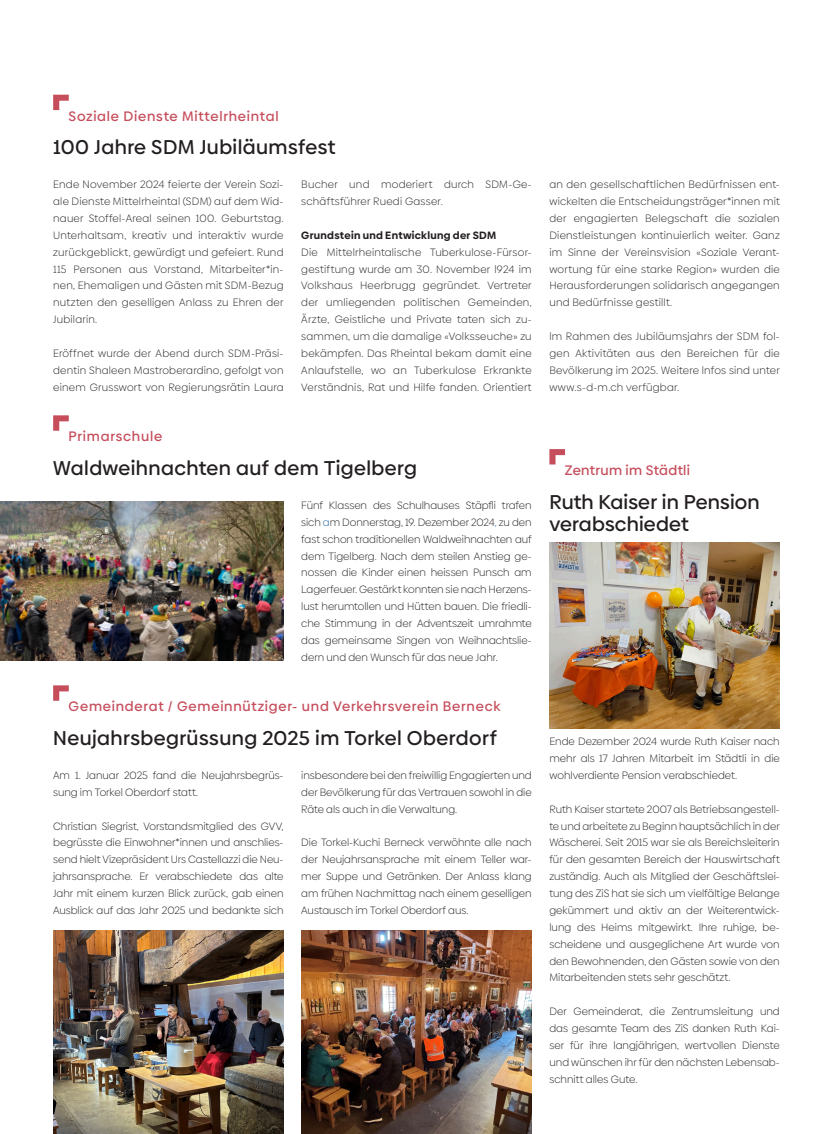
<style>
.page{position:relative;width:833px;height:1134px;background:#fff}
.page>*{position:absolute;margin:0;border:0;box-sizing:border-box;transform-origin:0 0}
._02_haupttitel{font:500 20px/22.5px "Biennale";letter-spacing:.02em;color:#231f20}
._03_label{font:500 13.75px "Biennale";letter-spacing:.055em;color:#c64e5c}
._03_label-2{font:500 13.75px "Biennale";letter-spacing:.025em;color:#c64e5c}
._01_grundtext{font:300 10.62px/16.9px "Biennale";color:#231f20;text-align:justify}
._01_grundtext-2{font:300 10.62px/16.9px "Biennale";letter-spacing:.02em;color:#231f20}
._01_grundtext-3{font:700 10.62px "Biennale";letter-spacing:.03em;color:#231f20}
.s1{color:#175d9e}
</style>
<div class="page">
<svg style="left:53px;top:95px;width:16px;height:15px"></svg>
<svg style="left:53px;top:685px;width:16px;height:16px"></svg>
<img style="left:53px;top:931px;width:230px;height:203px">
<img style="left:301px;top:931px;width:230px;height:203px">
<svg style="left:549px;top:449px;width:16px;height:15px"></svg>
<img style="left:549px;top:543px;width:231px;height:185px">
<svg style="left:53px;top:415px;width:16px;height:16px"></svg>
<img style="left:0;top:501px;width:283px;height:160px">
<p class="_03_label" style="left:69px;top:107px;width:211px">Soziale Dienste Mittelrheintal</p>
<p class="_02_haupttitel" style="left:53px;top:136px;width:284px">100 Jahre SDM Jubiläumsfest</p>
<p class="_01_grundtext" style="left:53px;top:176px;width:232px">Ende November 2024 feierte der Verein Sozi&shy;ale Dienste Mittelrheintal (SDM) auf dem Wid&shy;nauer Stoffel-Areal seinen 100. Geburtstag.<br>Unterhaltsam, kreativ und interaktiv wurde zurückgeblickt, gewürdigt und gefeiert. Rund 115 Personen aus Vorstand, Mitarbeiter*in&shy;nen, Ehemaligen und Gästen mit SDM-Bezug nutzten den geselligen Anlass zu Ehren der Jubilarin.</p>
<p class="_01_grundtext" style="left:53px;top:345px;width:232px">Eröffnet wurde der Abend durch SDM-Präsi&shy;dentin Shaleen Mastroberardino, gefolgt von einem Grusswort von Regierungsrätin Laura</p>
<p class="_01_grundtext-2" style="left:301px;top:176px;width:232px">Bucher und moderiert durch SDM-Ge&shy;schäftsführer Ruedi Gasser.</p>
<p class="_01_grundtext-3" style="left:301px;top:228px;width:196px">Grundstein und Entwicklung der SDM</p>
<p class="_01_grundtext" style="left:301px;top:244px;width:232px">Die Mittelrheintalische Tuberkulose-Fürsor&shy;gestiftung wurde am 30. November l924 im Volkshaus Heerbrugg gegründet. Vertreter der umliegenden politischen Gemeinden, Ärzte, Geistliche und Private taten sich zu&shy;sammen, um die damalige «Volksseuche» zu bekämpfen. Das Rheintal bekam damit eine Anlaufstelle, wo an Tuberkulose Erkrankte Verständnis, Rat und Hilfe fanden. Orientiert</p>
<p class="_03_label" style="left:69px;top:428px;width:95px">Primarschule</p>
<p class="_02_haupttitel" style="left:53px;top:457px;width:365px">Waldweihnachten auf dem Tigelberg</p>
<p class="_01_grundtext" style="left:301px;top:497px;width:232px">Fünf Klassen des Schulhauses Stäpfli trafen sich <span class="s1">a</span>m Donnerstag, 19. Dezember 2024<span class="s1">,</span> zu den fast schon traditionellen Waldweihnachten auf dem Tigelberg. Nach dem steilen Anstieg ge&shy;nossen die Kinder einen heissen Punsch am Lagerfeuer. Gestärkt konnten sie nach Herzens&shy;lust herumtollen und Hütten bauen. Die friedli&shy;che Stimmung in der Adventszeit umrahmte das gemeinsame Singen von Weihnachtslie&shy;dern und den Wunsch für das neue Jahr.</p>
<p class="_03_label" style="left:69px;top:698px;width:433px">Gemeinderat / Gemeinnütziger- und Verkehrsverein Berneck</p>
<p class="_02_haupttitel" style="left:53px;top:727px;width:445px">Neujahrsbegrüssung 2025 im Torkel Oberdorf</p>
<p class="_01_grundtext" style="left:53px;top:767px;width:232px">Am 1. Januar 2025 fand die Neujahrsbegrüs&shy;sung im Torkel Oberdorf statt.</p>
<p class="_01_grundtext" style="left:53px;top:817px;width:232px">Christian Siegrist, Vorstandsmitglied des GVV, begrüsste die Einwohner*innen und anschlies&shy;send hielt Vizepräsident Urs Castellazzi die Neu&shy;jahrsansprache. Er verabschiedete das alte Jahr mit einem kurzen Blick zurück, gab einen Ausblick auf das Jahr 2025 und bedankte sich</p>
<p class="_01_grundtext" style="left:301px;top:767px;width:232px">insbesondere bei den freiwillig Engagierten und der Bevölkerung für das Vertrauen sowohl in die Räte als auch in die Verwaltung.</p>
<p class="_01_grundtext" style="left:301px;top:834px;width:232px">Die Torkel-Kuchi Berneck verwöhnte alle nach der Neujahrsansprache mit einem Teller war&shy;mer Suppe und Getränken. Der Anlass klang am frühen Nachmittag nach einem geselligen Austausch im Torkel Oberdorf aus.</p>
<p class="_01_grundtext" style="left:549px;top:176px;width:232px">an den gesellschaftlichen Bedürfnissen ent&shy;wickelten die Entscheidungsträger*innen mit der engagierten Belegschaft die sozialen Dienstleistungen kontinuierlich weiter. Ganz im Sinne der Vereinsvision «Soziale Verant&shy;wortung für eine starke Region» wurden die Herausforderungen solidarisch angegangen und Bedürfnisse gestillt.</p>
<p class="_01_grundtext" style="left:549px;top:328px;width:232px">lm Rahmen des Jubiläumsjahrs der SDM fol&shy;gen Aktivitäten aus den Bereichen für die Bevölkerung im 2025. Weitere lnfos sind unter www.s-d-m.ch verfügbar.</p>
<p class="_03_label-2" style="left:565px;top:462px;width:127px">Zentrum im Städtli</p>
<p class="_02_haupttitel" style="left:549px;top:491px;width:212px">Ruth Kaiser in Pension verabschiedet</p>
<p class="_01_grundtext" style="left:549px;top:733px;width:232px">Ende Dezember 2024 wurde Ruth Kaiser nach mehr als 17 Jahren Mitarbeit im Städtli in die wohlverdiente Pension verabschiedet.</p>
<p class="_01_grundtext" style="left:549px;top:800px;width:232px">Ruth Kaiser startete 2007 als Betriebsangestell&shy;te und arbeitete zu Beginn hauptsächlich in der Wäscherei. Seit 2015 war sie als Bereichsleiterin für den gesamten Bereich der Hauswirtschaft zuständig. Auch als Mitglied der Geschäftslei&shy;tung des ZiS hat sie sich um vielfältige Belange gekümmert und aktiv an der Weiterentwick&shy;lung des Heims mitgewirkt. Ihre ruhige, be&shy;scheidene und ausgeglichene Art wurde von den Bewohnenden, den Gästen sowie von den Mitarbeitenden stets sehr geschätzt.</p>
<p class="_01_grundtext" style="left:549px;top:1003px;width:232px">Der Gemeinderat, die Zentrumsleitung und das gesamte Team des ZiS danken Ruth Kai&shy;ser für ihre langjährigen, wertvollen Dienste und wünschen ihr für den nächsten Lebensab&shy;schnitt alles Gute.</p>
</div>
